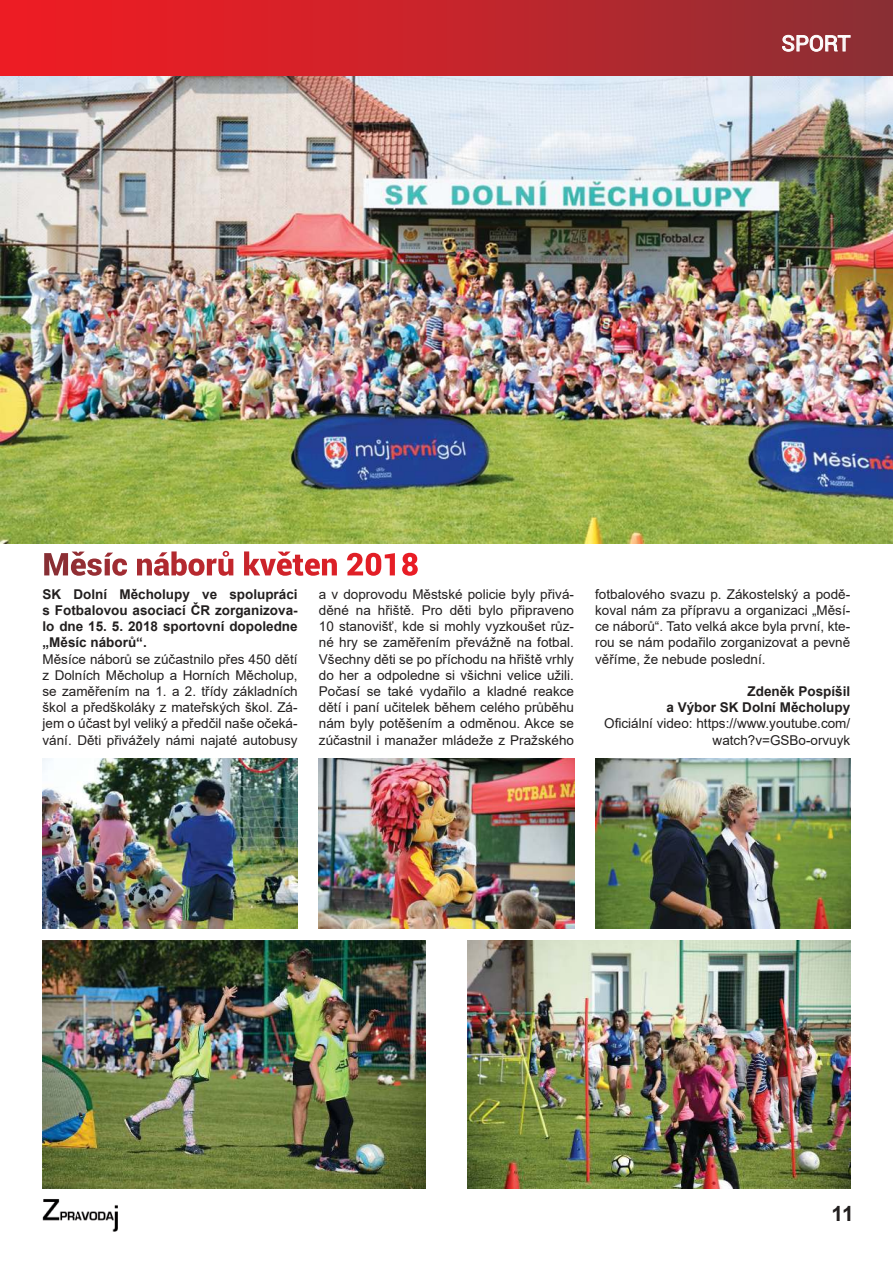
<style>
.page{position:relative;width:893px;height:1263px;background:#fff}
.page>*{position:absolute;margin:0;border:0;box-sizing:border-box;transform-origin:0 0}
.t1{font:21.75px "Roboto";color:#fff}
.t2{font:700 21px "Arial";color:#221f1f}
.t3{font:13.5px/16.2px "Arial";color:#221f1f;text-align:justify}
.t4{font:700 13.5px/16.2px "Arial";color:#221f1f;text-align:justify}
</style>
<div class="page">
<img style="left:0;top:75px;width:893px;height:468px">
<img style="left:44px;top:553px;width:24px;height:22px">
<img style="left:71px;top:552px;width:15px;height:24px">
<img style="left:87px;top:558px;width:15px;height:18px">
<img style="left:105px;top:553px;width:8px;height:22px">
<img style="left:112px;top:558px;width:15px;height:18px">
<img style="left:137px;top:558px;width:15px;height:17px">
<img style="left:154px;top:552px;width:15px;height:24px">
<img style="left:171px;top:551px;width:16px;height:25px">
<img style="left:188px;top:558px;width:17px;height:18px">
<img style="left:207px;top:558px;width:10px;height:17px">
<img style="left:218px;top:551px;width:15px;height:25px">
<img style="left:244px;top:551px;width:16px;height:24px">
<img style="left:260px;top:559px;width:16px;height:16px">
<img style="left:277px;top:552px;width:15px;height:24px">
<img style="left:293px;top:555px;width:10px;height:21px">
<img style="left:305px;top:558px;width:15px;height:18px">
<img style="left:322px;top:558px;width:15px;height:17px">
<img style="left:347px;top:553px;width:16px;height:22px">
<img style="left:366px;top:553px;width:15px;height:23px">
<img style="left:385px;top:553px;width:10px;height:22px">
<img style="left:402px;top:553px;width:16px;height:23px">
<img style="left:43px;top:940px;width:382px;height:249px">
<img style="left:43px;top:758px;width:255px;height:170px">
<img style="left:468px;top:940px;width:382px;height:249px">
<img style="left:319px;top:758px;width:255px;height:170px">
<img style="left:595px;top:758px;width:255px;height:170px">
<img style="left:0;top:0;width:893px;height:75px">
<svg style="left:782px;top:35px;width:69px;height:17px"></svg>
<img style="left:42px;top:1199px;width:76px;height:33px">
<h1 class="t1" style="left:781px;top:28px;width:70px">SPORT</h1>
<p class="t4" style="left:43px;top:586px;width:257px">SK Dolní Měcholupy ve spolupráci s Fotbalovou asociací ČR zorganizova&shy;lo dne 15. 5. 2018 sportovní dopoledne „Měsíc náborů“.</p>
<p class="t3" style="left:43px;top:651px;width:257px">Měsíce náborů se zúčastnilo přes 450 dětí z Dolních Měcholup a Horních Měcholup, se zaměřením na 1. a 2. třídy základních škol a předškoláky z mateřských škol. Zá&shy;jem o účast byl veliký a předčil naše očeká&shy;vání. Děti přivážely námi najaté autobusy</p>
<p class="t3" style="left:319px;top:586px;width:257px">a v doprovodu Městské policie byly přivá&shy;děné na hřiště. Pro děti bylo připraveno 10 stanovišť, kde si mohly vyzkoušet růz&shy;né hry se zaměřením převážně na fotbal.<br>Všechny děti se po příchodu na hřiště vrhly do her a odpoledne si všichni velice užili.<br>Počasí se také vydařilo a kladné reakce dětí i paní učitelek během celého průběhu nám byly potěšením a odměnou. Akce se zúčastnil i manažer mládeže z Pražského</p>
<p class="t3" style="left:595px;top:586px;width:257px">fotbalového svazu p. Zákostelský a podě&shy;koval nám za přípravu a organizaci „Měsí&shy;ce náborů“. Tato velká akce byla první, kte&shy;rou se nám podařilo zorganizovat a pevně věříme, že nebude poslední.</p>
<p class="t4" style="left:666px;top:683px;width:185px;text-align:right">Zdeněk Pospíšil<br>a Výbor SK Dolní Měcholupy</p>
<p class="t3" style="left:604px;top:715px;width:248px;text-align:right">Oficiální video: https://www.youtube.com/ watch?v=GSBo-orvuyk</p>
<h2 class="t2" style="left:831px;top:1198px;width:24px">11</h2>
</div>
